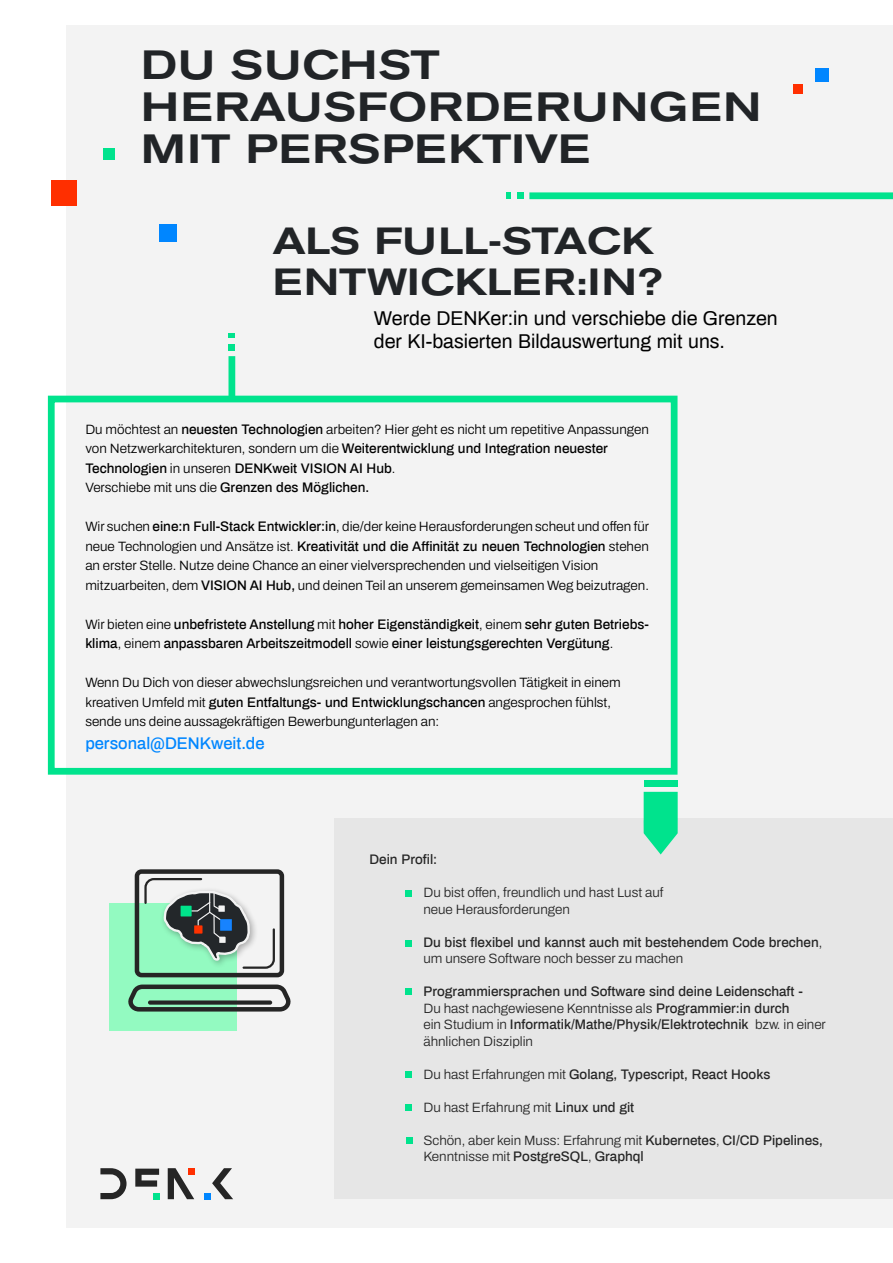
<style>
.page{position:relative;width:893px;height:1263px;background:#fff}
.page>*{position:absolute;margin:0;border:0;box-sizing:border-box;transform-origin:0 0}
.t1{font:500 expanded 40.5px/42px "Akzidenz Grotesk BE";letter-spacing:.02em;color:#212427}
.t2{font:500 expanded 37.5px/40.5px "Akzidenz Grotesk BE";letter-spacing:.02em;color:#212427}
.t3{font:19.5px/22.5px "Archivo";color:#000}
.t4{font:500 16.5px "Archivo";color:#0086ff}
.t5{font:300 13.5px/19.5px "Archivo";color:#000}
.t6{font:500 13.5px/16.5px "Archivo";color:#252525}
.t7{font:300 13.5px/16.5px "Archivo";color:#252525}
.t8{font:500 13.5px/19.5px "Archivo";color:#000}
.s1{font-weight:500}
.s2{font-weight:300}
.s3{font-family:"Roboto"}
</style>
<div class="page">
<div style="left:66px;top:26px;width:827px;height:1202px;background:#f3f3f3"></div>
<div style="left:335px;top:819px;width:558px;height:380px;background:#e6e6e6"></div>
<div style="left:48px;top:396px;width:629px;height:379px;border:7px solid #00e38d"></div>
<div style="left:529px;top:192px;width:364px;height:7px;background:#00e38d"></div>
<svg style="left:135px;top:1168px;width:24px;height:18px"></svg>
<svg style="left:212px;top:1168px;width:21px;height:31px"></svg>
<svg style="left:100px;top:1168px;width:27px;height:31px"></svg>
<svg style="left:153px;top:1193px;width:6px;height:6px"></svg>
<svg style="left:168px;top:1168px;width:26px;height:31px"></svg>
<div style="left:204px;top:1193px;width:7px;height:6px;background:#0086ff"></div>
<div style="left:793px;top:84px;width:10px;height:10px;background:#ff2f00"></div>
<div style="left:815px;top:68px;width:14px;height:13px;background:#0086ff"></div>
<div style="left:51px;top:180px;width:26px;height:26px;background:#ff2f00"></div>
<div style="left:103px;top:148px;width:12px;height:12px;background:#00e38d"></div>
<div style="left:159px;top:224px;width:18px;height:18px;background:#0086ff"></div>
<div style="left:405px;top:988px;width:7px;height:7px;background:#00e38d"></div>
<div style="left:405px;top:1071px;width:7px;height:7px;background:#00e38d"></div>
<div style="left:405px;top:1104px;width:7px;height:6px;background:#00e38d"></div>
<div style="left:405px;top:890px;width:7px;height:6px;background:#00e38d"></div>
<div style="left:109px;top:904px;width:128px;height:127px;background:#93fac1"></div>
<div style="left:405px;top:940px;width:7px;height:6px;background:#00e38d"></div>
<div style="left:228px;top:356px;width:7px;height:44px;background:#00e38d"></div>
<svg style="left:229px;top:344px;width:6px;height:6px"></svg>
<svg style="left:229px;top:334px;width:6px;height:4px"></svg>
<div style="left:517px;top:192px;width:7px;height:7px;background:#00e38d"></div>
<svg style="left:507px;top:192px;width:4px;height:7px"></svg>
<svg style="left:644px;top:792px;width:34px;height:62px"></svg>
<div style="left:644px;top:780px;width:33px;height:7px;background:#00e38d"></div>
<div style="left:135px;top:869px;width:149px;height:108px;border:4px solid #252525;border-radius:5px"></div>
<svg style="left:128px;top:984px;width:163px;height:28px"></svg>
<div style="left:148px;top:1000px;width:124px;height:5px;background:#252525;border-radius:2px"></div>
<svg style="left:143px;top:878px;width:132px;height:91px"></svg>
<svg style="left:406px;top:1137px;width:6px;height:6px"></svg>
<h1 class="t1" style="left:141px;top:45px;width:622px">DU SUCHST<br>HERAUSFORDERUNGEN<br>MIT PERSPEKTIVE</h1>
<h2 class="t2" style="left:273px;top:221px;width:391px">ALS FULL-STACK<br>ENTWICKLER:IN?</h2>
<h3 class="t3" style="left:374px;top:306px;width:405px">Werde DENKer:in und verschiebe die Grenzen der KI-basierten Bildauswertung mit uns.</h3>
<p class="t5" style="left:85px;top:419px;width:565px">Du möchtest an <span class="s1">neuesten Technologien</span> arbeiten? Hier geht es nicht um repetitive Anpassungen von Netzwerkarchitekturen, sondern um die <span class="s1">Weiterentwicklung und Integration neuester Technologien</span> in unseren <span class="s1">DENKweit VISION AI Hub</span>.<br>Verschiebe mit uns die <span class="s1">Grenzen des Möglichen.</span></p>
<p class="t5" style="left:85px;top:517px;width:565px">Wir suchen <span class="s1">eine:n Full-Stack Entwickler:in</span>, die/der keine Herausforderungen scheut und offen für neue Technologien und Ansätze ist. <span class="s1">Kreativität und die Affinität zu neuen Technologien</span> stehen an erster Stelle. Nutze deine Chance an einer vielversprechenden und vielseitigen Vision mitzuarbeiten, dem <span class="s1">VISION AI Hub,</span> und deinen Teil an unserem gemeinsamen Weg beizutragen.</p>
<p class="t8" style="left:85px;top:613px;width:565px"><span class="s2">Wir bieten eine</span> unbefristete Anstellung <span class="s2">mit</span> hoher Eigenständigkeit<span class="s2">, einem</span> sehr guten Betriebs&shy;klima<span class="s2">, einem</span> anpassbaren Arbeitszeitmodell <span class="s2">sowie</span> einer leistungsgerechten Vergütung<span class="s2">.</span></p>
<p class="t5" style="left:85px;top:673px;width:537px">Wenn Du Dich von dieser abwechslungsreichen und verantwortungsvollen Tätigkeit in einem kreativen Umfeld mit <span class="s1">guten Entfaltungs- und Entwicklungschancen</span> angesprochen fühlst, sende uns deine aussagekräftigen Bewerbungunterlagen an:</p>
<p class="t4" style="left:85px;top:731px;width:181px">personal<span class="s3">@</span>DENKweit.de</p>
<p class="t6" style="left:369px;top:851px;width:69px">Dein Profil:</p>
<p class="t7" style="left:423px;top:884px;width:242px">Du bist offen, freundlich und hast Lust auf neue Herausforderungen</p>
<p class="t6" style="left:423px;top:933px;width:400px">Du bist flexibel und kannst auch mit bestehendem Code brechen<span class="s2">, um unsere Software noch besser zu machen</span></p>
<p class="t6" style="left:423px;top:983px;width:404px">Programmiersprachen und Software sind deine Leidenschaft -<br><span class="s2">Du hast nachgewiesene Kenntnisse als</span> Programmier:in durch<br><span class="s2">ein Studium in</span> Informatik/Mathe/Physik/Elektrotechnik <span class="s2">bzw. in einer ähnlichen Disziplin</span></p>
<p class="t6" style="left:423px;top:1065px;width:348px"><span class="s2">Du hast Erfahrungen mit</span> Golang, Typescript, React Hooks</p>
<p class="t7" style="left:423px;top:1099px;width:212px">Du hast Erfahrung mit <span class="s1">Linux und git</span></p>
<p class="t7" style="left:423px;top:1132px;width:401px">Schön, aber kein Muss: Erfahrung mit <span class="s1">Kubernetes</span>, <span class="s1">CI/CD Pipelines,<br></span>Kenntnisse mit <span class="s1">PostgreSQL</span>, <span class="s1">Graphql</span></p>
</div>
